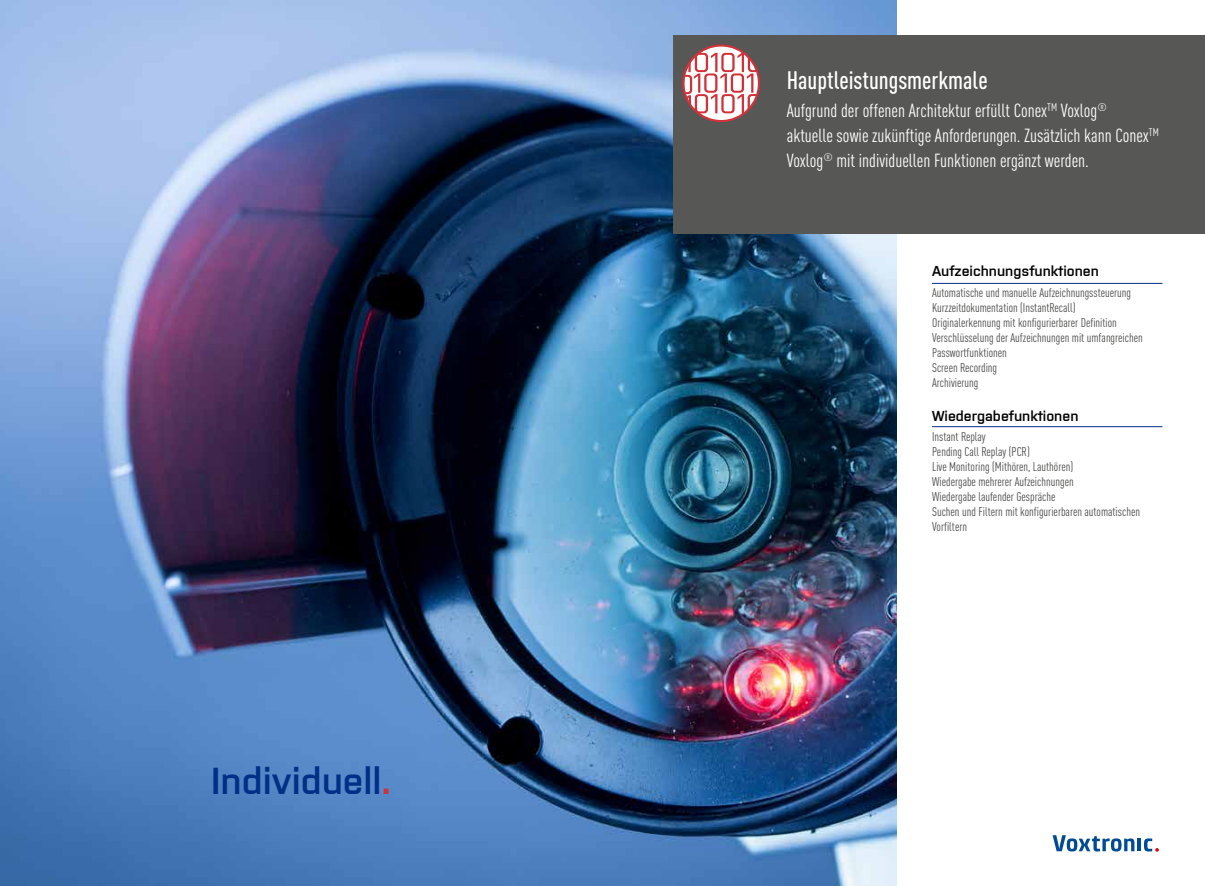
<style>
.page{position:relative;width:1205px;height:886px;background:#fff}
.page>*{position:absolute;margin:0;border:0;box-sizing:border-box;transform-origin:0 0}
.t1{font:600 37.5px "Purista";color:#002f87}
.t2{font:500 condensed 25px "DIN Pro";color:#fff}
.t3{font:condensed 18.75px/25px "DIN Pro";color:#fff}
.t4{font:600 14.38px "Purista";color:#000}
.t5{font:condensed 12.5px/15px "DIN Pro";color:#4a4a49}
.s1{color:#cf3339}
</style>
<div class="page">
<img style="left:0;top:0;width:896px;height:886px">
<div style="left:673px;top:35px;width:532px;height:199px;background:#575756"></div>
<svg style="left:682px;top:44px;width:78px;height:78px"></svg>
<svg style="left:1052px;top:835px;width:82px;height:16px"></svg>
<hr style="left:1137px;top:839px;width:4px;height:12px;background:#004b93">
<svg style="left:1144px;top:838px;width:15px;height:14px"></svg>
<hr style="left:932px;top:283px;width:230px;height:1px;background:#002f87">
<hr style="left:932px;top:426px;width:230px;height:1px;background:#002f87">
<h1 class="t1" style="left:211px;top:753px;width:181px">Individuell<span class="s1">.</span></h1>
<h2 class="t2" style="left:787px;top:61px;width:202px">Hauptleistungsmerkmale</h2>
<h3 class="t3" style="left:787px;top:97px;width:373px">Aufgrund der offenen Architektur erfüllt Conex<sup>TM</sup> Voxlog<sup>®<br></sup>aktuelle sowie zukünftige Anforderungen. Zusätzlich kann Conex<sup>TM<br></sup>Voxlog<sup>®</sup> mit individuellen Funktionen ergänzt werden.</h3>
<p class="t4" style="left:932px;top:261px;width:168px">Aufzeichnungsfunktionen</p>
<p class="t5" style="left:932px;top:284px;width:212px">Automatische und manuelle Aufzeichnungssteuerung Kurzzeitdokumentation (InstantRecall)<br>Originalerkennung mit konfigurierbarer Definition Verschlüsselung der Aufzeichnungen mit umfangreichen Passwortfunktionen<br>Screen Recording<br>Archivierung</p>
<p class="t4" style="left:932px;top:405px;width:148px">Wiedergabefunktionen</p>
<p class="t5" style="left:932px;top:428px;width:209px">Instant Replay<br>Pending Call Replay (PCR)<br>Live Monitoring (Mithören, Lauthören)<br>Wiedergabe mehrerer Aufzeichnungen<br>Wiedergabe laufender Gespräche<br>Suchen und Filtern mit konfigurierbaren automatischen<br>Vorfiltern</p>
</div>
